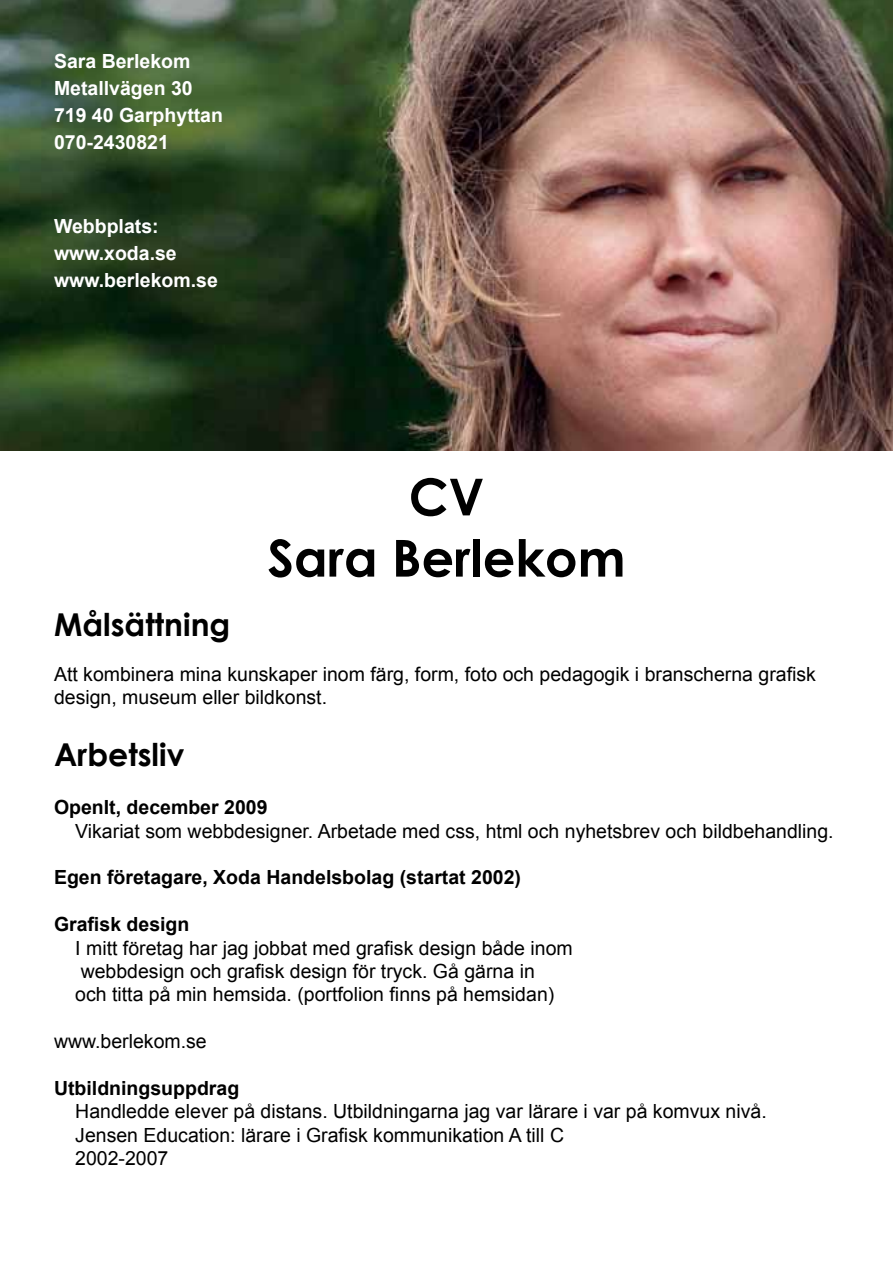
<style>
.page{position:relative;width:893px;height:1263px;background:#fff}
.page>*{position:absolute;margin:0;border:0;box-sizing:border-box;transform-origin:0 0}
.t1{font:700 51px/61.2px "Century Gothic";color:#000;text-align:center}
.t2{font:700 31.5px "Century Gothic";color:#000}
.t3{font:19.5px/23.4px "Arial";color:#000}
.t4{font:700 19.5px "Arial";color:#000}
.t5{font:700 19.5px/27px "Arial";color:#fff}
</style>
<div class="page">
<img style="left:0;top:0;width:893px;height:451px">
<p class="t5" style="left:54px;top:48px;width:171px">Sara Berlekom<br>Metallvägen 30<br>719 40 Garphyttan<br>070-2430821</p>
<p class="t5" style="left:54px;top:213px;width:165px">Webbplats: www.xoda.se www.berlekom.se</p>
<h1 class="t1" style="left:267px;top:464px;width:360px">CV<br>Sara Berlekom</h1>
<h2 class="t2" style="left:54px;top:601px;width:178px">Målsättning</h2>
<p class="t3" style="left:54px;top:663px;width:763px">Att kombinera mina kunskaper inom färg, form, foto och pedagogik i branscherna grafisk design, museum eller bildkonst.</p>
<h2 class="t2" style="left:54px;top:730px;width:132px">Arbetsliv</h2>
<p class="t4" style="left:54px;top:794px;width:215px">OpenIt, december 2009</p>
<p class="t3" style="left:75px;top:819px;width:760px">Vikariat som webbdesigner. Arbetade med css, html och nyhetsbrev och bildbehandling.</p>
<p class="t4" style="left:54px;top:864px;width:469px">Egen företagare, Xoda Handelsbolag (startat 2002)</p>
<p class="t4" style="left:54px;top:911px;width:137px">Grafisk design</p>
<p class="t3" style="left:75px;top:936px;width:499px">I mitt företag har jag jobbat med grafisk design både inom webbdesign och grafisk design för tryck. Gå gärna in<br>och titta på min hemsida. (portfolion finns på hemsidan)</p>
<p class="t3" style="left:54px;top:1030px;width:154px">www.berlekom.se</p>
<p class="t4" style="left:54px;top:1075px;width:187px">Utbildningsuppdrag</p>
<p class="t3" style="left:75px;top:1100px;width:693px">Handledde elever på distans. Utbildningarna jag var lärare i var på komvux nivå.<br>Jensen Education: lärare i Grafisk kommunikation A till C<br>2002-2007</p>
</div>
